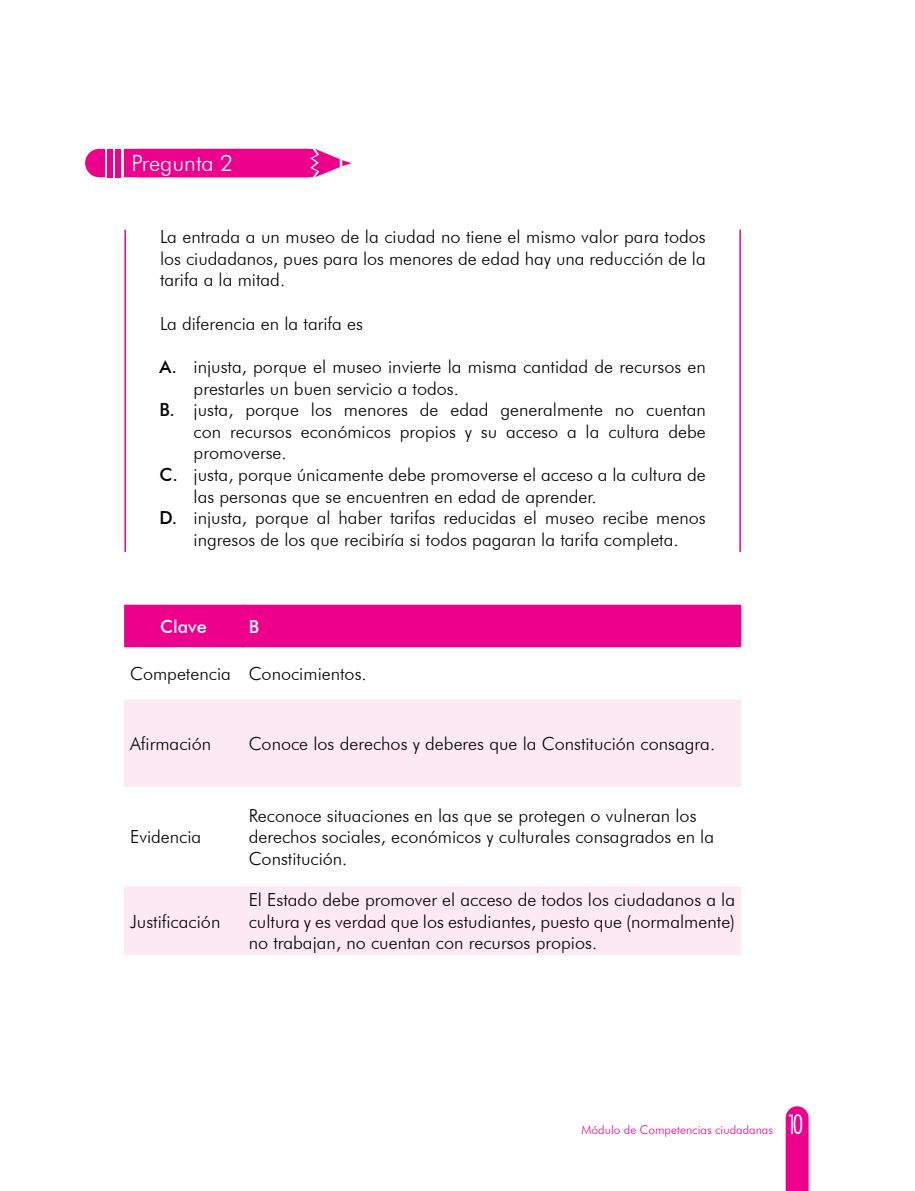
<style>
.page{position:relative;width:915px;height:1191px;background:#fff}
.page>*{position:absolute;margin:0;border:0;box-sizing:border-box;transform-origin:0 0}
.t1{font:300 condensed 27px "Futura BT";color:#fff}
.t2{font:300 22.5px "Futura BT";color:#fff}
.t3{font:300 18px/21.6px "Futura BT";color:#000;text-align:justify}
.t4{font:500 18px "Futura BT";color:#fff}
.t5{font:300 12px "Futura BT";color:#ec008c}
.s1{font-weight:500}
</style>
<div class="page">
<svg style="left:785px;top:1106px;width:23px;height:85px;background:#ed0f92"></svg>
<div style="left:115px;top:149px;width:6px;height:28px;background:#ec008c"></div>
<div style="left:107px;top:149px;width:6px;height:28px;background:#ec008c"></div>
<svg style="left:85px;top:149px;width:20px;height:28px"></svg>
<svg style="left:124px;top:149px;width:227px;height:28px;background:#ed1796"></svg>
<hr style="left:124px;top:230px;width:2px;height:322px;background:#ec008c">
<hr style="left:739px;top:230px;width:1px;height:322px;background:#ec008c">
<div style="left:124px;top:604px;width:617px;height:43px;background:#ec008c"></div>
<svg style="left:124px;top:700px;width:617px;height:255px;fill:#fde9f1"></svg>
<hr style="left:242px;top:604px;width:1px;height:43px;background:#ec008c">
<p class="t2" style="left:131px;top:149px;width:103px">Pregunta 2</p>
<p class="t3" style="left:160px;top:226px;width:547px">La entrada a un museo de la ciudad no tiene el mismo valor para todos los ciudadanos, pues para los menores de edad hay una reducción de la tarifa a la mitad.</p>
<p class="t3" style="left:160px;top:312px;width:204px">La diferencia en la tarifa es</p>
<p class="t3" style="left:159px;top:355px;width:547px"><span class="s1">A.</span> injusta, porque el museo invierte la misma cantidad de recursos en</p>
<p class="t3" style="left:193px;top:377px;width:267px">prestarles un buen servicio a todos.</p>
<p class="t3" style="left:159px;top:399px;width:547px"><span class="s1">B.</span> justa, porque los menores de edad generalmente no cuentan</p>
<p class="t3" style="left:193px;top:420px;width:513px">con recursos económicos propios y su acceso a la cultura debe</p>
<p class="t3" style="left:193px;top:442px;width:95px">promoverse.</p>
<p class="t3" style="left:159px;top:463px;width:547px"><span class="s1">C.</span> justa, porque únicamente debe promoverse el acceso a la cultura de</p>
<p class="t3" style="left:193px;top:485px;width:404px">las personas que se encuentren en edad de aprender.</p>
<p class="t3" style="left:159px;top:507px;width:547px"><span class="s1">D.</span> injusta, porque al haber tarifas reducidas el museo recibe menos</p>
<p class="t3" style="left:193px;top:528px;width:486px">ingresos de los que recibiría si todos pagaran la tarifa completa.</p>
<p class="t4" style="left:160px;top:615px;width:48px">Clave</p>
<p class="t4" style="left:249px;top:615px;width:12px">B</p>
<p class="t3" style="left:130px;top:663px;width:238px">Competencia Conocimientos.</p>
<p class="t3" style="left:130px;top:733px;width:82px">Afirmación</p>
<p class="t3" style="left:249px;top:733px;width:468px">Conoce los derechos y deberes que la Constitución consagra.</p>
<p class="t3" style="left:130px;top:826px;width:73px">Evidencia</p>
<p class="t3" style="left:130px;top:910px;width:92px">Justificación</p>
<p class="t3" style="left:249px;top:804px;width:466px;text-align:left">Reconoce situaciones en las que se protegen o vulneran los derechos sociales, económicos y culturales consagrados en la<br>Constitución.</p>
<p class="t3" style="left:249px;top:888px;width:488px">El Estado debe promover el acceso de todos los ciudadanos a la cultura y es verdad que los estudiantes, puesto que (normalmente) no trabajan, no cuentan con recursos propios.</p>
<p class="t5" style="left:581px;top:1122px;width:193px">Módulo de Competencias ciudadanas</p>
<h1 class="t1" style="left:786px;top:1108px;width:18px">10</h1>
</div>
